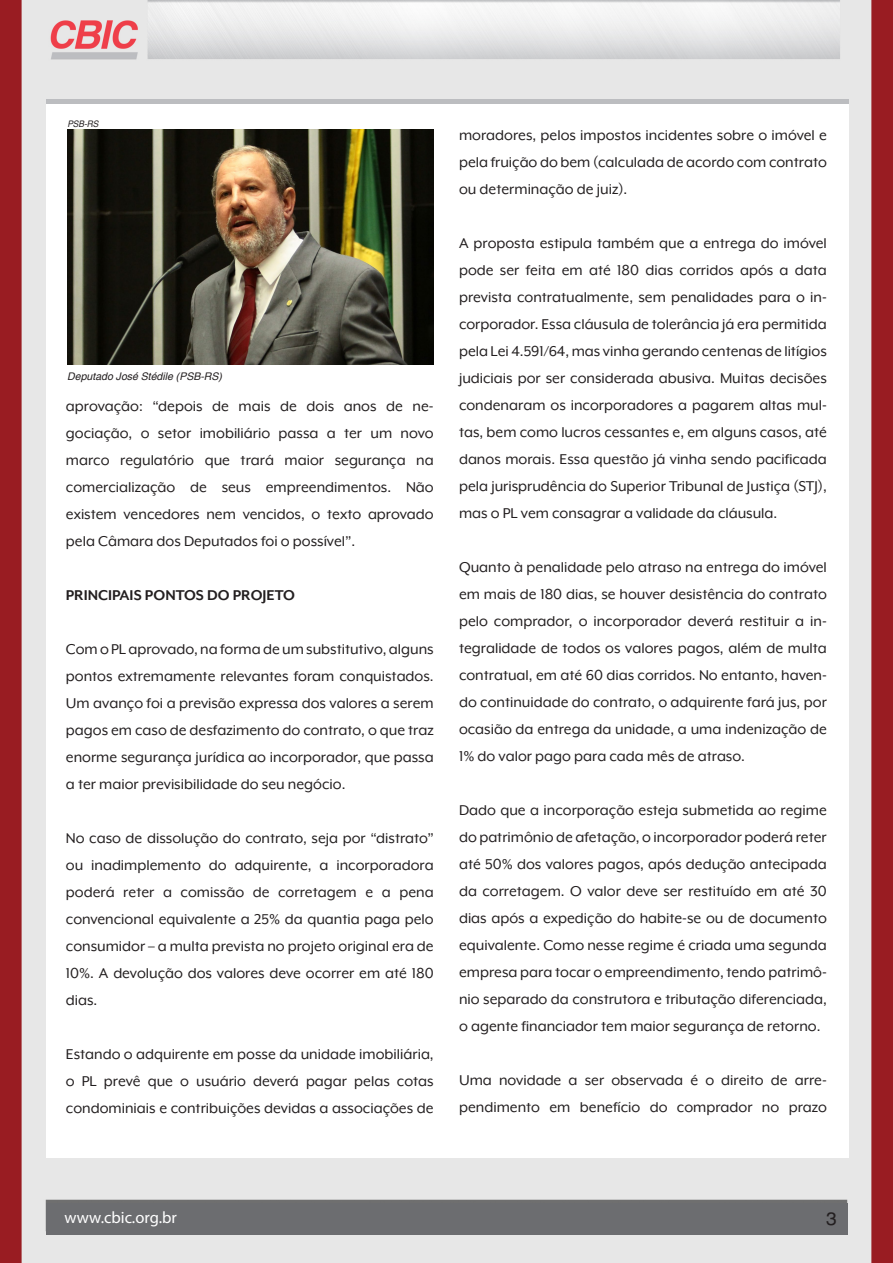
<style>
.page{position:relative;width:893px;height:1263px;background:#fff}
.page>*{position:absolute;margin:0;border:0;box-sizing:border-box;transform-origin:0 0}
.t1{font:18px "Helvetica";color:#231f20;scale:1.09 1}
.t2{font:16.5px/27px "Mr Eaves XL Mod OT";color:#231f20;text-align:justify}
.t3{font:700 16.5px "Mr Eaves XL Mod OT";color:#231f20}
.t4{font:16.5px "Myriad Pro";color:#fff}
.t5{font:italic 10.5px "Helvetica";color:#231f20}
.t6{font:italic 9px "Helvetica";color:#231f20;scale:.93 1}
</style>
<div class="page">
<img style="left:0;top:0;width:893px;height:1263px">
<div style="left:46px;top:1203px;width:801px;height:32px;background:#6c6d70"></div>
<div style="left:46px;top:104px;width:803px;height:1054px;background:#fff"></div>
<img style="left:67px;top:129px;width:367px;height:235px">
<p class="t6" style="left:67px;top:118px;width:35px">PSB-RS</p>
<p class="t5" style="left:67px;top:370px;width:156px">Deputado José Stédile (PSB-RS)</p>
<p class="t2" style="left:66px;top:393px;width:369px">aprovação: “depois de mais de dois anos de ne&shy;gociação, o setor imobiliário passa a ter um novo marco regulatório que trará maior segurança na comercialização de seus empreendimentos. Não existem vencedores nem vencidos, o texto aprovado pela Câmara dos Deputados foi o possível”.</p>
<p class="t3" style="left:66px;top:586px;width:230px">PRINCIPAIS PONTOS DO PROJETO</p>
<p class="t2" style="left:66px;top:636px;width:369px">Com o PL aprovado, na forma de um substitutivo, alguns pontos extremamente relevantes foram conquistados.<br>Um avanço foi a previsão expressa dos valores a serem pagos em caso de desfazimento do contrato, o que traz enorme segurança jurídica ao incorporador, que passa a ter maior previsibilidade do seu negócio.</p>
<p class="t2" style="left:66px;top:825px;width:369px">No caso de dissolução do contrato, seja por “distrato” ou inadimplemento do adquirente, a incorporadora poderá reter a comissão de corretagem e a pena convencional equivalente a 25% da quantia paga pelo consumidor – a multa prevista no projeto original era de 10%. A devolução dos valores deve ocorrer em até 180 dias.</p>
<p class="t2" style="left:66px;top:1041px;width:369px">Estando o adquirente em posse da unidade imobiliária, o PL prevê que o usuário deverá pagar pelas cotas condominiais e contribuições devidas a associações de</p>
<p class="t2" style="left:459px;top:121px;width:369px">moradores, pelos impostos incidentes sobre o imóvel e pela fruição do bem (calculada de acordo com contrato ou determinação de juiz).</p>
<p class="t2" style="left:459px;top:229px;width:369px">A proposta estipula também que a entrega do imóvel pode ser feita em até 180 dias corridos após a data prevista contratualmente, sem penalidades para o in&shy;corporador. Essa cláusula de tolerância já era permitida pela Lei 4.591/64, mas vinha gerando centenas de litígios judiciais por ser considerada abusiva. Muitas decisões condenaram os incorporadores a pagarem altas mul&shy;tas, bem como lucros cessantes e, em alguns casos, até danos morais. Essa questão já vinha sendo pacificada pela jurisprudência do Superior Tribunal de Justiça (STJ), mas o PL vem consagrar a validade da cláusula.</p>
<p class="t2" style="left:459px;top:553px;width:369px">Quanto à penalidade pelo atraso na entrega do imóvel em mais de 180 dias, se houver desistência do contrato pelo comprador, o incorporador deverá restituir a in&shy;tegralidade de todos os valores pagos, além de multa contratual, em até 60 dias corridos. No entanto, haven&shy;do continuidade do contrato, o adquirente fará jus, por ocasião da entrega da unidade, a uma indenização de 1% do valor pago para cada mês de atraso.</p>
<p class="t2" style="left:459px;top:796px;width:369px">Dado que a incorporação esteja submetida ao regime do patrimônio de afetação, o incorporador poderá reter até 50% dos valores pagos, após dedução antecipada da corretagem. O valor deve ser restituído em até 30 dias após a expedição do habite-se ou de documento equivalente. Como nesse regime é criada uma segunda empresa para tocar o empreendimento, tendo patrimô&shy;nio separado da construtora e tributação diferenciada, o agente financiador tem maior segurança de retorno.</p>
<p class="t2" style="left:459px;top:1066px;width:369px">Uma novidade a ser observada é o direito de arre&shy;pendimento em benefício do comprador no prazo</p>
<p class="t4" style="left:64px;top:1207px;width:114px">www.cbic.org.br</p>
<p class="t1" style="left:826px;top:1208px;width:12px">3</p>
</div>
